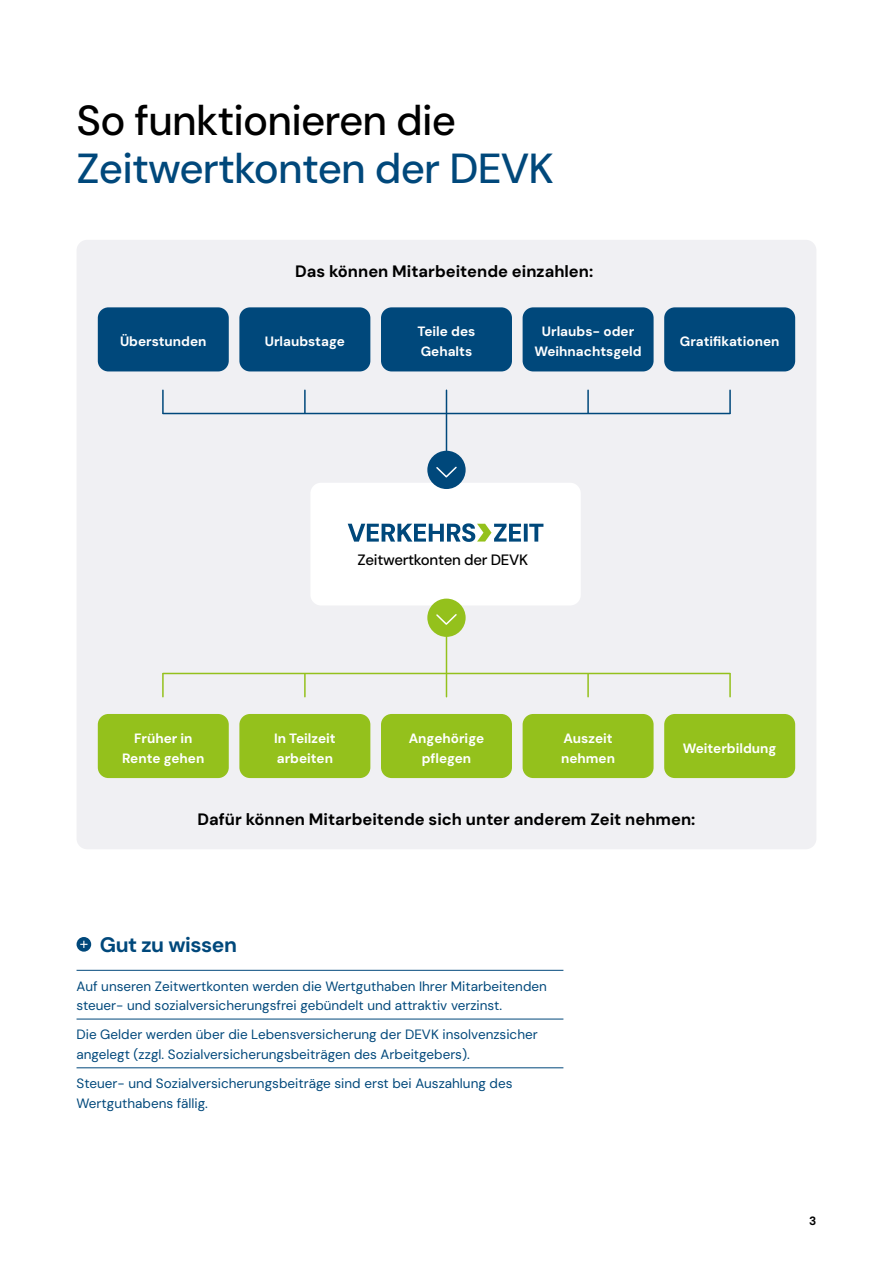
<style>
.page{position:relative;width:893px;height:1263px;background:#fff}
.page>*{position:absolute;margin:0;border:0;box-sizing:border-box;transform-origin:0 0}
.t1{font:500 42px "DM Sans";letter-spacing:-.02em;color:#00487b}
.t2{font:500 42px "DM Sans";letter-spacing:-.02em;color:#000}
.t3{font:700 21px "DM Sans";letter-spacing:-.02em;color:#00487b}
.t4{font:700 16.5px "DM Sans";color:#000}
.t5{font:500 15px "DM Sans";letter-spacing:-.02em;color:#000}
.t6{font:13.5px/19.5px "DM Sans";color:#00487b}
.t7{font:700 13.5px/19.5px "DM Sans";color:#fff;text-align:center}
.t8{font:700 12px "DM Sans";color:#000}
</style>
<div class="page">
<div style="left:77px;top:240px;width:739px;height:609px;background:#f0f0f3;border-radius:11px"></div>
<div style="left:310px;top:483px;width:271px;height:122px;background:#fff;border-radius:11px"></div>
<hr style="left:77px;top:970px;width:486px;height:1px;background:#00487b">
<hr style="left:77px;top:1019px;width:486px;height:1px;background:#00487b">
<hr style="left:77px;top:1067px;width:486px;height:1px;background:#00487b">
<div style="left:77px;top:937px;width:14px;height:15px;background:#00487b;border-radius:50%"></div>
<svg style="left:80px;top:941px;width:7px;height:7px"></svg>
<div style="left:98px;top:307px;width:131px;height:64px;background:#00487b;border-radius:11px"></div>
<div style="left:98px;top:714px;width:131px;height:64px;background:#94c11c;border-radius:11px"></div>
<div style="left:239px;top:307px;width:131px;height:64px;background:#00487b;border-radius:11px"></div>
<div style="left:239px;top:714px;width:131px;height:64px;background:#94c11c;border-radius:11px"></div>
<div style="left:381px;top:307px;width:131px;height:64px;background:#00487b;border-radius:11px"></div>
<div style="left:381px;top:714px;width:131px;height:64px;background:#94c11c;border-radius:11px"></div>
<div style="left:523px;top:307px;width:131px;height:64px;background:#00487b;border-radius:11px"></div>
<div style="left:523px;top:714px;width:131px;height:64px;background:#94c11c;border-radius:11px"></div>
<div style="left:664px;top:307px;width:131px;height:64px;background:#00487b;border-radius:11px"></div>
<div style="left:664px;top:714px;width:131px;height:64px;background:#94c11c;border-radius:11px"></div>
<svg style="left:348px;top:523px;width:195px;height:18px"></svg>
<hr style="left:163px;top:413px;width:567px;height:1px;background:#00487b">
<hr style="left:163px;top:673px;width:567px;height:1px;background:#94c11c">
<hr style="left:162px;top:390px;width:2px;height:23px;background:#00487b">
<hr style="left:729px;top:674px;width:2px;height:23px;background:#94c11c">
<hr style="left:446px;top:390px;width:1px;height:61px;background:#00487b">
<hr style="left:446px;top:636px;width:1px;height:61px;background:#94c11c">
<hr style="left:587px;top:390px;width:2px;height:23px;background:#00487b">
<hr style="left:304px;top:674px;width:2px;height:23px;background:#94c11c">
<hr style="left:729px;top:390px;width:2px;height:23px;background:#00487b">
<hr style="left:162px;top:674px;width:2px;height:23px;background:#94c11c">
<hr style="left:304px;top:390px;width:2px;height:23px;background:#00487b">
<hr style="left:587px;top:674px;width:2px;height:23px;background:#94c11c">
<div style="left:427px;top:451px;width:39px;height:38px;background:#00487b;border-radius:50%"></div>
<svg style="left:436px;top:466px;width:21px;height:12px"></svg>
<div style="left:427px;top:599px;width:39px;height:38px;background:#94c11c;border-radius:50%"></div>
<svg style="left:436px;top:614px;width:21px;height:11px"></svg>
<h1 class="t2" style="left:77px;top:105px;width:381px">So funktionieren die</h1>
<h1 class="t1" style="left:77px;top:142px;width:479px">Zeitwertkonten der DEVK</h1>
<p class="t7" style="left:120px;top:332px;width:88px">Überstunden</p>
<p class="t4" style="left:295px;top:263px;width:300px">Das können Mitarbeitende einzahlen:</p>
<p class="t7" style="left:265px;top:332px;width:82px">Urlaubstage</p>
<p class="t7" style="left:418px;top:322px;width:59px;text-align:left">Teile des<br>Gehalts</p>
<p class="t7" style="left:534px;top:322px;width:109px">Urlaubs- oder<br>Weihnachtsgeld</p>
<p class="t7" style="left:680px;top:332px;width:101px">Gratifikationen</p>
<p class="t5" style="left:358px;top:550px;width:172px">Zeitwertkonten der DEVK</p>
<p class="t7" style="left:122px;top:729px;width:84px">Früher in<br>Rente gehen</p>
<p class="t7" style="left:274px;top:729px;width:63px;text-align:left">In Teilzeit arbeiten</p>
<p class="t7" style="left:409px;top:729px;width:77px">Angehörige pflegen</p>
<p class="t7" style="left:561px;top:729px;width:55px;text-align:left">Auszeit nehmen</p>
<p class="t7" style="left:683px;top:739px;width:95px">Weiterbildung</p>
<p class="t4" style="left:197px;top:810px;width:499px">Dafür können Mitarbeitende sich unter anderem Zeit nehmen:</p>
<h2 class="t3" style="left:100px;top:933px;width:139px">Gut zu wissen</h2>
<p class="t6" style="left:77px;top:976px;width:472px">Auf unseren Zeitwertkonten werden die Wertguthaben Ihrer Mitarbeitenden steuer- und sozialversicherungsfrei gebündelt und attraktiv verzinst.</p>
<p class="t6" style="left:77px;top:1025px;width:463px">Die Gelder werden über die Lebensversicherung der DEVK insolvenzsicher angelegt (zzgl. Sozialversicherungsbeiträgen des Arbeitgebers).</p>
<p class="t6" style="left:77px;top:1074px;width:437px">Steuer- und Sozialversicherungsbeiträge sind erst bei Auszahlung des<br>Wertguthabens fällig.</p>
<p class="t8" style="left:809px;top:1214px;width:9px">3</p>
</div>
